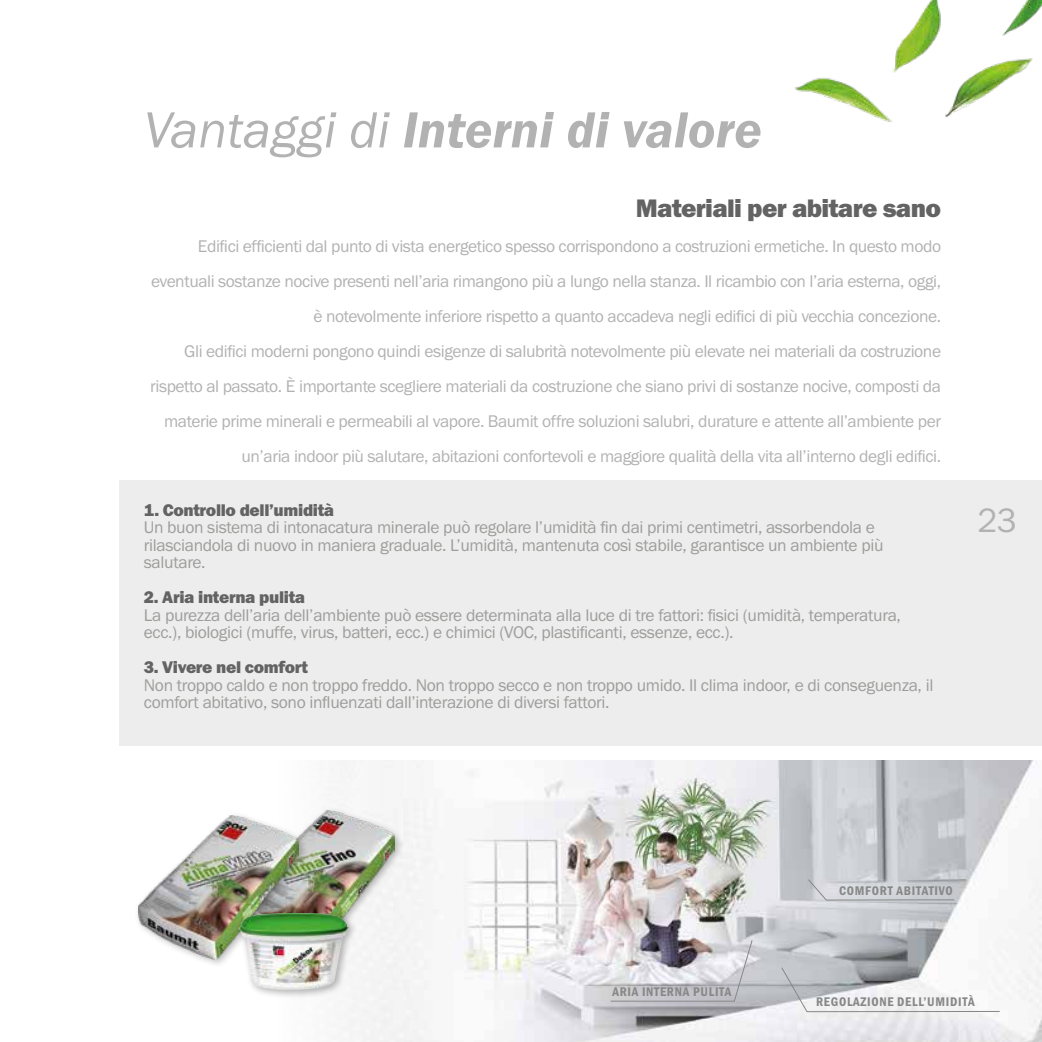
<style>
.page{position:relative;width:1042px;height:1042px;background:#fff}
.page>*{position:absolute;margin:0;border:0;box-sizing:border-box;transform-origin:0 0}
.t1{font:52.5px "Franklin Got Itc TOT Dem Ita";color:#b3b2b2}
.t2{font:35px "Franklin Got Itc TOT Boo";color:#b3b2b2}
.t3{font:26.25px "Franklin Got Itc TOT Hea";letter-spacing:-.025em;color:#646363}
.t4{font:17.5px/35px "Franklin Got Itc TOT Boo";letter-spacing:-.025em;color:#b3b2b2;text-align:right}
.t5{font:17.5px/17.5px "Franklin Got Itc TOT Boo";letter-spacing:-.02em;color:#9d9d9c}
.t6{font:17.5px "Franklin Got Itc TOT Hea";letter-spacing:-.02em;color:#646363}
.t7{font:12.95px "Franklin Got Itc TOT Dem Con";letter-spacing:.055em;color:#878787}
.s1{font-family:"Franklin Got Itc TOT Boo Ita"}
</style>
<div class="page">
<div style="left:119px;top:480px;width:923px;height:265px;background:#ededed"></div>
<img style="left:331px;top:760px;width:711px;height:282px">
<svg style="left:610px;top:940px;width:142px;height:61px;background:#c2c0c6"></svg>
<svg style="left:808px;top:879px;width:147px;height:21px;background:#cbced3"></svg>
<svg style="left:781px;top:967px;width:219px;height:45px"></svg>
<div style="left:230px;top:806px;width:175px;height:157px;background:#f4f4f4"></div>
<img style="left:235px;top:810px;width:159px;height:98px">
<div style="left:134px;top:811px;width:174px;height:157px;background:#000;opacity:.3"></div>
<img style="left:139px;top:815px;width:159px;height:144px">
<div style="left:234px;top:908px;width:124px;height:91px;background:#000;opacity:.3"></div>
<img style="left:238px;top:913px;width:112px;height:77px">
<img style="left:794px;top:0;width:248px;height:123px">
<h1 class="t1" style="left:144px;top:101px;width:619px"><span class="s1">Vantaggi di</span> Interni di valore</h1>
<h3 class="t3" style="left:636px;top:193px;width:307px">Materiali per abitare sano</h3>
<p class="t4" style="left:150px;top:229px;width:792px">Edifici efficienti dal punto di vista energetico spesso corrispondono a costruzioni ermetiche. In questo modo eventuali sostanze nocive presenti nell’aria rimangono più a lungo nella stanza. Il ricambio con l’aria esterna, oggi, è notevolmente inferiore rispetto a quanto accadeva negli edifici di più vecchia concezione.<br>Gli edifici moderni pongono quindi esigenze di salubrità notevolmente più elevate nei materiali da costruzione rispetto al passato. È importante scegliere materiali da costruzione che siano privi di sostanze nocive, composti da materie prime minerali e permeabili al vapore. Baumit offre soluzioni salubri, durature e attente all’ambiente per un’aria indoor più salutare, abitazioni confortevoli e maggiore qualità della vita all’interno degli edifici.</p>
<p class="t6" style="left:144px;top:500px;width:192px">1. Controllo dell’umidità</p>
<p class="t5" style="left:144px;top:519px;width:741px">Un buon sistema di intonacatura minerale può regolare l’umidità fin dai primi centimetri, assorbendola e rilasciandola di nuovo in maniera graduale. L’umidità, mantenuta così stabile, garantisce un ambiente più salutare.</p>
<p class="t6" style="left:144px;top:587px;width:163px">2. Aria interna pulita</p>
<p class="t5" style="left:144px;top:606px;width:758px">La purezza dell’aria dell’ambiente può essere determinata alla luce di tre fattori: fisici (umidità, temperatura, ecc.), biologici (muffe, virus, batteri, ecc.) e chimici (VOC, plastificanti, essenze, ecc.).</p>
<p class="t6" style="left:144px;top:657px;width:166px">3. Vivere nel comfort</p>
<p class="t5" style="left:144px;top:676px;width:791px">Non troppo caldo e non troppo freddo. Non troppo secco e non troppo umido. Il clima indoor, e di conseguenza, il comfort abitativo, sono influenzati dall’interazione di diversi fattori.</p>
<h2 class="t2" style="left:977px;top:501px;width:41px">23</h2>
<p class="t7" style="left:839px;top:883px;width:115px">COMFORT ABITATIVO</p>
<p class="t7" style="left:612px;top:984px;width:120px">ARIA INTERNA PULITA</p>
<p class="t7" style="left:816px;top:995px;width:160px">REGOLAZIONE DELL’UMIDITÀ</p>
</div>
